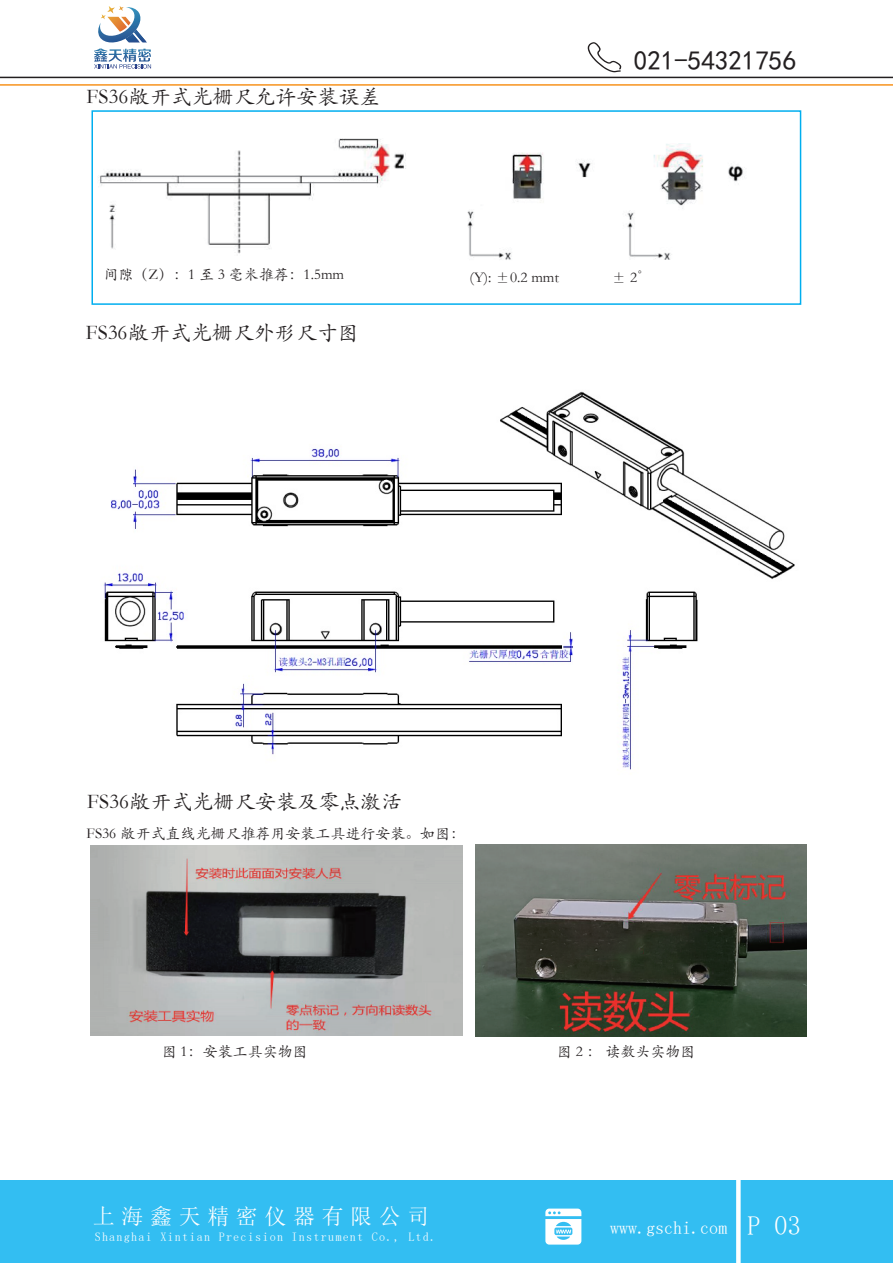
<style>
.page{position:relative;width:893px;height:1263px;background:#fff}
.page>*{position:absolute;margin:0;border:0;box-sizing:border-box;transform-origin:0 0}
.t1{font:27px "Sim Hei";color:#231f20}
.t2{font:22.05px "Sim Sun";letter-spacing:.3em;color:#fff}
.t3{font:21px "ST Kaiti";color:#231f20}
.t4{font:18px "Sim Sun";color:#fff}
.t5{font:15px "ST Kaiti";color:#231f20}
.t6{font:12.15px "Sim Sun";letter-spacing:.1em;color:#fff}
.s1{font-size:27px}
</style>
<div class="page">
<img style="left:100px;top:138px;width:306px;height:116px">
<img style="left:467px;top:152px;width:124px;height:108px">
<img style="left:627px;top:143px;width:116px;height:117px">
<div style="left:91px;top:110px;width:710px;height:195px;border:2px solid #00aeef"></div>
<img style="left:103px;top:391px;width:692px;height:379px">
<img style="left:90px;top:845px;width:372px;height:191px">
<img style="left:475px;top:844px;width:331px;height:192px">
<svg style="left:588px;top:42px;width:33px;height:30px"></svg>
<svg style="left:94px;top:6px;width:57px;height:63px"></svg>
<div style="left:0;top:1180px;width:893px;height:83px;background:#33bef2"></div>
<svg style="left:545px;top:1208px;width:36px;height:36px"></svg>
<div style="left:736px;top:1178px;width:5px;height:85px;background:#fff"></div>
<hr style="left:0;top:77px;width:893px;height:1px;background:#231f20">
<hr style="left:0;top:84px;width:893px;height:2px;background:#f7931d">
<h3 class="t3" style="left:87px;top:83px;width:295px">FS36敞开式光栅尺允许安装误差</h3>
<h1 class="t1" style="left:634px;top:47px;width:163px">021-54321756</h1>
<p class="t5" style="left:103px;top:265px;width:242px">间隙（Z）：1 至 3 毫米推荐：1.5mm</p>
<p class="t5" style="left:470px;top:267px;width:91px">(Y): ±0.2 mmt</p>
<p class="t5" style="left:611px;top:267px;width:42px">± 2°</p>
<h3 class="t3" style="left:86px;top:318px;width:274px">FS36敞开式光栅尺外形尺寸图</h3>
<h3 class="t3" style="left:87px;top:787px;width:316px">FS36敞开式光栅尺安装及零点激活</h3>
<p class="t5" style="left:87px;top:823px;width:380px">FS36 敞开式直线光栅尺推荐用安装工具进行安装。如图：</p>
<p class="t5" style="left:162px;top:1041px;width:147px">图 1：安装工具实物图</p>
<p class="t5" style="left:557px;top:1041px;width:140px">图 2 ： 读数头实物图</p>
<h2 class="t2" style="left:93px;top:1205px;width:338px">上海鑫天精密仪器有限公司</h2>
<p class="t6" style="left:95px;top:1231px;width:343px">Shanghai Xintian Precision Instrument Co., Ltd.</p>
<p class="t4" style="left:610px;top:1218px;width:192px">www.gschi.com <span class="s1">P 03</span></p>
</div>
